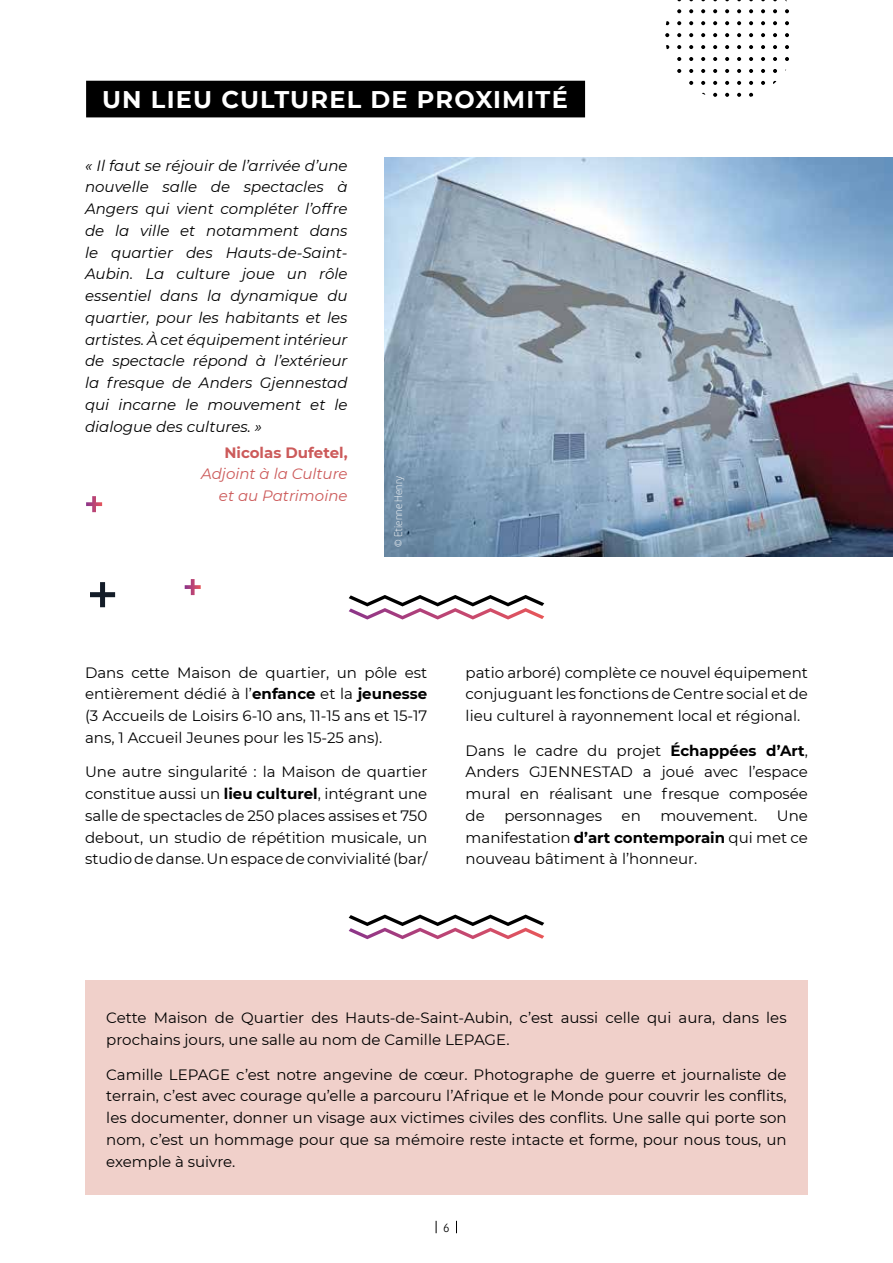
<style>
.page{position:relative;width:893px;height:1263px;background:#fff}
.page>*{position:absolute;margin:0;border:0;box-sizing:border-box;transform-origin:0 0}
.t1{font:700 24.15px "Montserrat";letter-spacing:.05em;color:#fff}
.t2{font:15px/21.8px "Montserrat";color:#000;text-align:justify}
.t3{font:italic 15px/21.8px "Montserrat";color:#000;text-align:justify}
.t4{font:italic 15px/21.8px "Montserrat";color:#cc5a5a;text-align:right}
.t5{font:700 15px "Montserrat";color:#cc5a5a}
.t6{font:300 12px "Folks";color:#000}
.t7{font:300 10.5px "Neo Sans Std";color:#fff}
.s1{font-weight:700}
</style>
<div class="page">
<svg style="left:456px;top:1221px;width:1px;height:12px"></svg>
<svg style="left:436px;top:1221px;width:1px;height:12px"></svg>
<div style="left:86px;top:81px;width:499px;height:36px;background:#000"></div>
<div style="left:85px;top:980px;width:723px;height:215px;background:#f0d0ca"></div>
<img style="left:384px;top:157px;width:509px;height:400px">
<svg style="left:666px;top:45px;width:3px;height:4px"></svg>
<svg style="left:665px;top:33px;width:4px;height:4px"></svg>
<svg style="left:666px;top:21px;width:3px;height:4px"></svg>
<svg style="left:677px;top:69px;width:4px;height:4px"></svg>
<svg style="left:677px;top:57px;width:4px;height:4px"></svg>
<svg style="left:677px;top:45px;width:4px;height:4px"></svg>
<svg style="left:677px;top:33px;width:4px;height:4px"></svg>
<svg style="left:677px;top:21px;width:4px;height:4px"></svg>
<svg style="left:677px;top:9px;width:4px;height:4px"></svg>
<svg style="left:689px;top:81px;width:4px;height:4px"></svg>
<svg style="left:689px;top:69px;width:4px;height:4px"></svg>
<svg style="left:689px;top:57px;width:4px;height:4px"></svg>
<svg style="left:689px;top:45px;width:4px;height:4px"></svg>
<svg style="left:689px;top:33px;width:4px;height:4px"></svg>
<svg style="left:689px;top:21px;width:4px;height:4px"></svg>
<svg style="left:689px;top:9px;width:4px;height:4px"></svg>
<svg style="left:701px;top:81px;width:4px;height:4px"></svg>
<svg style="left:701px;top:69px;width:4px;height:4px"></svg>
<svg style="left:701px;top:57px;width:4px;height:4px"></svg>
<svg style="left:701px;top:45px;width:4px;height:4px"></svg>
<svg style="left:701px;top:33px;width:4px;height:4px"></svg>
<svg style="left:701px;top:21px;width:4px;height:4px"></svg>
<svg style="left:701px;top:9px;width:4px;height:4px"></svg>
<svg style="left:713px;top:93px;width:4px;height:4px"></svg>
<svg style="left:713px;top:81px;width:4px;height:4px"></svg>
<svg style="left:713px;top:69px;width:4px;height:4px"></svg>
<svg style="left:713px;top:57px;width:4px;height:4px"></svg>
<svg style="left:713px;top:45px;width:4px;height:4px"></svg>
<svg style="left:713px;top:33px;width:4px;height:4px"></svg>
<svg style="left:713px;top:21px;width:4px;height:4px"></svg>
<svg style="left:713px;top:9px;width:4px;height:4px"></svg>
<svg style="left:725px;top:93px;width:4px;height:4px"></svg>
<svg style="left:725px;top:81px;width:4px;height:4px"></svg>
<svg style="left:725px;top:69px;width:4px;height:4px"></svg>
<svg style="left:725px;top:57px;width:4px;height:4px"></svg>
<svg style="left:725px;top:45px;width:4px;height:4px"></svg>
<svg style="left:725px;top:33px;width:4px;height:4px"></svg>
<svg style="left:725px;top:21px;width:4px;height:4px"></svg>
<svg style="left:725px;top:9px;width:4px;height:4px"></svg>
<svg style="left:737px;top:93px;width:4px;height:4px"></svg>
<svg style="left:737px;top:81px;width:4px;height:4px"></svg>
<svg style="left:737px;top:69px;width:4px;height:4px"></svg>
<svg style="left:737px;top:57px;width:4px;height:4px"></svg>
<svg style="left:737px;top:45px;width:4px;height:4px"></svg>
<svg style="left:737px;top:33px;width:4px;height:4px"></svg>
<svg style="left:737px;top:21px;width:4px;height:4px"></svg>
<svg style="left:737px;top:9px;width:4px;height:4px"></svg>
<svg style="left:749px;top:93px;width:4px;height:4px"></svg>
<svg style="left:749px;top:81px;width:4px;height:4px"></svg>
<svg style="left:749px;top:69px;width:4px;height:4px"></svg>
<svg style="left:749px;top:57px;width:4px;height:4px"></svg>
<svg style="left:749px;top:45px;width:4px;height:4px"></svg>
<svg style="left:749px;top:33px;width:4px;height:4px"></svg>
<svg style="left:749px;top:21px;width:4px;height:4px"></svg>
<svg style="left:749px;top:9px;width:4px;height:4px"></svg>
<svg style="left:761px;top:81px;width:4px;height:4px"></svg>
<svg style="left:761px;top:69px;width:4px;height:4px"></svg>
<svg style="left:761px;top:57px;width:4px;height:4px"></svg>
<svg style="left:761px;top:45px;width:4px;height:4px"></svg>
<svg style="left:761px;top:33px;width:4px;height:4px"></svg>
<svg style="left:761px;top:21px;width:4px;height:4px"></svg>
<svg style="left:761px;top:9px;width:4px;height:4px"></svg>
<svg style="left:773px;top:69px;width:4px;height:4px"></svg>
<svg style="left:773px;top:57px;width:4px;height:4px"></svg>
<svg style="left:773px;top:45px;width:4px;height:4px"></svg>
<svg style="left:773px;top:33px;width:4px;height:4px"></svg>
<svg style="left:773px;top:21px;width:4px;height:4px"></svg>
<svg style="left:773px;top:9px;width:4px;height:4px"></svg>
<svg style="left:785px;top:57px;width:4px;height:4px"></svg>
<svg style="left:785px;top:45px;width:4px;height:4px"></svg>
<svg style="left:785px;top:33px;width:4px;height:4px"></svg>
<svg style="left:785px;top:21px;width:4px;height:4px"></svg>
<svg style="left:785px;top:9px;width:4px;height:4px"></svg>
<svg style="left:349px;top:595px;width:195px;height:24px"></svg>
<svg style="left:349px;top:914px;width:195px;height:25px"></svg>
<svg style="left:90px;top:582px;width:25px;height:25px"></svg>
<svg style="left:86px;top:496px;width:16px;height:16px"></svg>
<svg style="left:185px;top:579px;width:16px;height:16px"></svg>
<h1 class="t1" style="left:102px;top:82px;width:467px">UN LIEU CULTUREL DE PROXIMITÉ</h1>
<p class="t3" style="left:85px;top:154px;width:264px">« Il faut se réjouir de l’arrivée d’une nouvelle salle de spectacles à Angers qui vient compléter l’offre de la ville et notamment dans le quartier des Hauts-de-Saint-Aubin. La culture joue un rôle essentiel dans la dynamique du quartier, pour les habitants et les artistes. À cet équipement intérieur de spectacle répond à l’extérieur la fresque de Anders Gjennestad qui incarne le mouvement et le dialogue des cultures. »</p>
<p class="t5" style="left:224px;top:441px;width:125px">Nicolas Dufetel,</p>
<p class="t4" style="left:201px;top:463px;width:148px">Adjoint à la Culture et au Patrimoine</p>
<p class="t7" style="left:392px;top:547px;width:73px;rotate:-90deg">© Etienne Henry</p>
<p class="t2" style="left:85px;top:661px;width:344px">Dans cette Maison de quartier, un pôle est entièrement dédié à l’<span class="s1">enfance</span> et la <span class="s1">jeunesse </span>(3 Accueils de Loisirs 6-10 ans, 11-15 ans et 15-17 ans, 1 Accueil Jeunes pour les 15-25 ans).</p>
<p class="t2" style="left:85px;top:761px;width:344px">Une autre singularité : la Maison de quartier constitue aussi un <span class="s1">lieu culturel</span>, intégrant une salle de spectacles de 250 places assises et 750 debout, un studio de répétition musicale, un studio de danse. Un espace de convivialité (bar/</p>
<p class="t2" style="left:466px;top:661px;width:344px">patio arboré) complète ce nouvel équipement conjuguant les fonctions de Centre social et de lieu culturel à rayonnement local et régional.</p>
<p class="t2" style="left:466px;top:739px;width:344px">Dans le cadre du projet <span class="s1">Échappées d’Art</span>, Anders GJENNESTAD a joué avec l’espace mural en réalisant une fresque composée de</p>
<p class="t2" style="left:466px;top:804px;width:344px;text-indent:311px">Une manifestation <span class="s1">d’art contemporain</span> qui met ce nouveau bâtiment à l’honneur.</p>
<p class="t2" style="left:504px;top:804px;width:99px">personnages</p>
<p class="t2" style="left:622px;top:804px;width:21px">en</p>
<p class="t2" style="left:660px;top:804px;width:98px">mouvement.</p>
<p class="t2" style="left:106px;top:1006px;width:682px">Cette Maison de Quartier des Hauts-de-Saint-Aubin, c’est aussi celle qui aura, dans les prochains jours, une salle au nom de Camille LEPAGE.</p>
<p class="t2" style="left:106px;top:1063px;width:682px">Camille LEPAGE c’est notre angevine de cœur. Photographe de guerre et journaliste de terrain, c’est avec courage qu’elle a parcouru l’Afrique et le Monde pour couvrir les conflits, les documenter, donner un visage aux victimes civiles des conflits. Une salle qui porte son nom, c’est un hommage pour que sa mémoire reste intacte et forme, pour nous tous, un exemple à suivre.</p>
<p class="t6" style="left:443px;top:1221px;width:8px">6</p>
</div>
